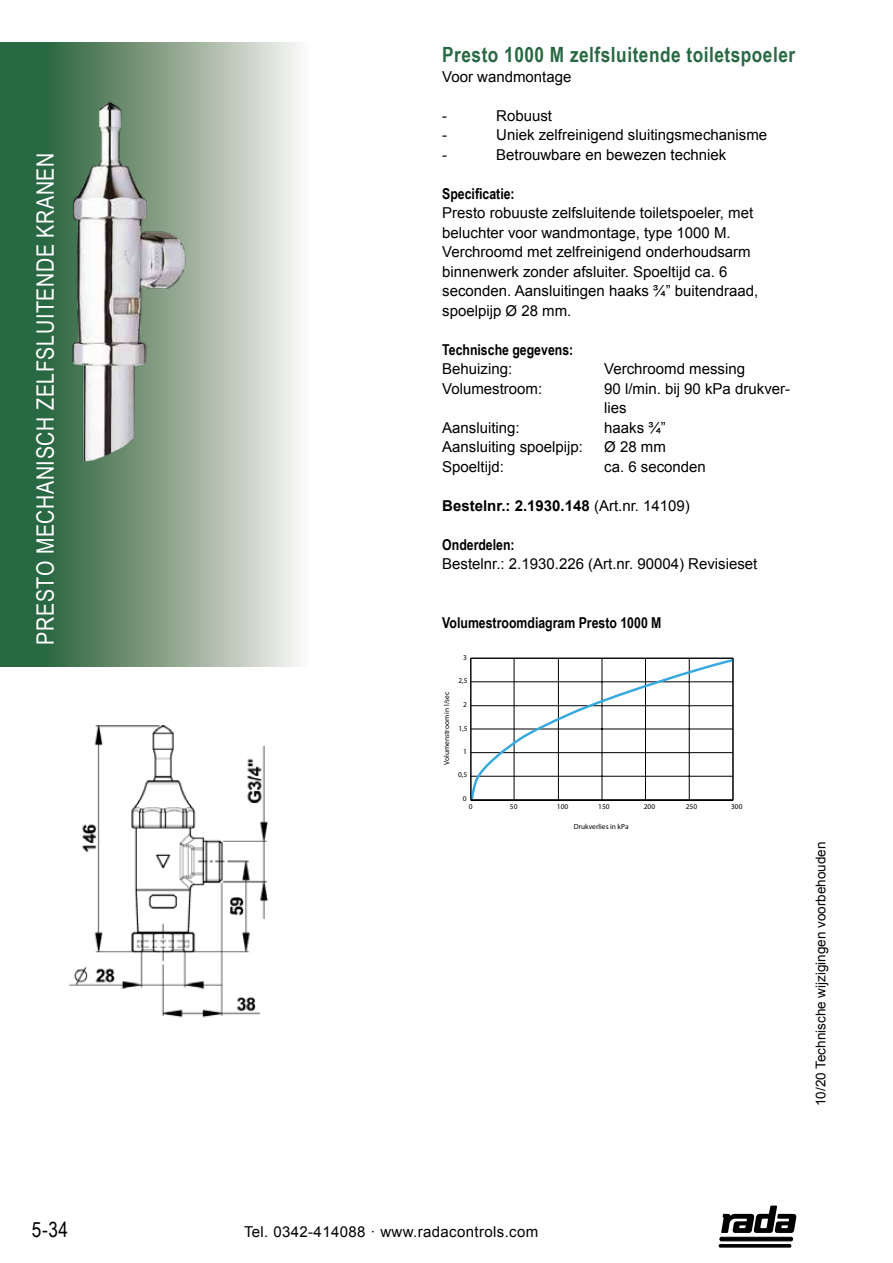
<style>
.page{position:relative;width:893px;height:1263px;background:#fff}
.page>*{position:absolute;margin:0;border:0;box-sizing:border-box;transform-origin:0 0}
.t1{font:24px "Arial Narrow";letter-spacing:.025em;color:#fff}
.t2{font:700 21px "Arial Narrow";letter-spacing:.025em;color:#286842}
.t3{font:21px "Arial Narrow";color:#000}
.t4{font:15px/19.5px "Arial";color:#000}
.t5{font:700 15px "Arial Narrow";color:#000}
.t6{font:15px "Arial";letter-spacing:.025em;color:#000}
.t7{font:700 15px "Arial";color:#000}
.t8{font:13.5px "Arial";color:#000}
.t9{font:7.35px "Helvetica";color:#000}
.s1{font-weight:400}
</style>
<div class="page">
<svg style="left:0;top:43px;width:299px;height:623px;background:#678f73"></svg>
<div style="left:720px;top:1237px;width:73px;height:4px;background:#080808;border:1px solid #000;border-radius:2px"></div>
<hr style="left:719px;top:1244px;width:72px;height:3px;background:#000;border-radius:2px">
<svg style="left:721px;top:1205px;width:75px;height:28px"></svg>
<svg style="left:470px;top:657px;width:264px;height:144px"></svg>
<img style="left:61px;top:96px;width:238px;height:392px">
<img style="left:69px;top:725px;width:199px;height:293px">
<h1 class="t1" style="left:28px;top:645px;width:494px;rotate:-90deg">PRESTO MECHANISCH ZELFSLUITENDE KRANEN</h1>
<h2 class="t2" style="left:442px;top:39px;width:354px">Presto 1000 M zelfsluitende toiletspoeler</h2>
<p class="t4" style="left:442px;top:66px;width:131px">Voor wandmontage</p>
<p class="t4" style="left:442px;top:105px;width:6px">-</p>
<p class="t4" style="left:496px;top:105px;width:57px">Robuust</p>
<p class="t4" style="left:442px;top:125px;width:6px">-</p>
<p class="t4" style="left:496px;top:125px;width:272px">Uniek zelfreinigend sluitingsmechanisme</p>
<p class="t4" style="left:442px;top:144px;width:6px">-</p>
<p class="t4" style="left:496px;top:144px;width:232px">Betrouwbare en bewezen techniek</p>
<p class="t5" style="left:442px;top:182px;width:74px">Specificatie:</p>
<p class="t4" style="left:442px;top:203px;width:318px">Presto robuuste zelfsluitende toiletspoeler, met beluchter voor wandmontage, type 1000 M.<br>Verchroomd met zelfreinigend onderhoudsarm binnenwerk zonder afsluiter. Spoeltijd ca. 6 seconden. Aansluitingen haaks ¾” buitendraad, spoelpijp Ø 28 mm.</p>
<p class="t5" style="left:442px;top:338px;width:133px">Technische gegevens:</p>
<p class="t4" style="left:442px;top:359px;width:72px">Behuizing:</p>
<p class="t4" style="left:604px;top:359px;width:142px">Verchroomd messing</p>
<p class="t4" style="left:442px;top:378px;width:102px">Volumestroom:</p>
<p class="t4" style="left:604px;top:378px;width:187px">90 l/min. bij 90 kPa drukver&shy;lies</p>
<p class="t4" style="left:442px;top:417px;width:79px">Aansluiting:</p>
<p class="t4" style="left:604px;top:417px;width:63px">haaks ¾”</p>
<p class="t4" style="left:442px;top:437px;width:142px">Aansluiting spoelpijp:</p>
<p class="t4" style="left:604px;top:437px;width:63px">Ø 28 mm</p>
<p class="t4" style="left:442px;top:456px;width:63px">Spoeltijd:</p>
<p class="t4" style="left:604px;top:456px;width:103px">ca. 6 seconden</p>
<p class="t7" style="left:442px;top:495px;width:249px">Bestelnr.: 2.1930.148 <span class="s1">(Art.nr. 14109)</span></p>
<p class="t5" style="left:442px;top:533px;width:74px">Onderdelen:</p>
<p class="t4" style="left:442px;top:554px;width:317px">Bestelnr.: 2.1930.226 (Art.nr. 90004) Revisieset</p>
<p class="t5" style="left:442px;top:611px;width:221px">Volumestroomdiagram Presto 1000 M</p>
<p class="t9" style="left:463px;top:653px;width:5px">3</p>
<p class="t9" style="left:442px;top:765px;width:75px;rotate:-90deg">Volumenstroom in l/sec</p>
<p class="t9" style="left:458px;top:676px;width:11px">2,5</p>
<p class="t9" style="left:463px;top:700px;width:5px">2</p>
<p class="t9" style="left:458px;top:724px;width:11px">1,5</p>
<p class="t9" style="left:463px;top:747px;width:5px">1</p>
<p class="t9" style="left:458px;top:770px;width:11px">0,5</p>
<p class="t9" style="left:463px;top:794px;width:5px">0</p>
<p class="t9" style="left:469px;top:802px;width:5px">0</p>
<p class="t9" style="left:510px;top:802px;width:9px">50</p>
<p class="t9" style="left:557px;top:802px;width:13px">100</p>
<p class="t9" style="left:598px;top:802px;width:13px">150</p>
<p class="t9" style="left:644px;top:802px;width:13px">200</p>
<p class="t9" style="left:686px;top:802px;width:13px">250</p>
<p class="t9" style="left:731px;top:802px;width:13px">300</p>
<p class="t9" style="left:574px;top:822px;width:56px">Drukverlies in kPa</p>
<p class="t8" style="left:812px;top:1106px;width:266px;rotate:-90deg">10/20 Technische wijzigingen voorbehouden</p>
<h2 class="t3" style="left:32px;top:1215px;width:38px">5-34</h2>
<p class="t6" style="left:244px;top:1222px;width:296px">Tel. 0342-414088 · www.radacontrols.com</p>
</div>
